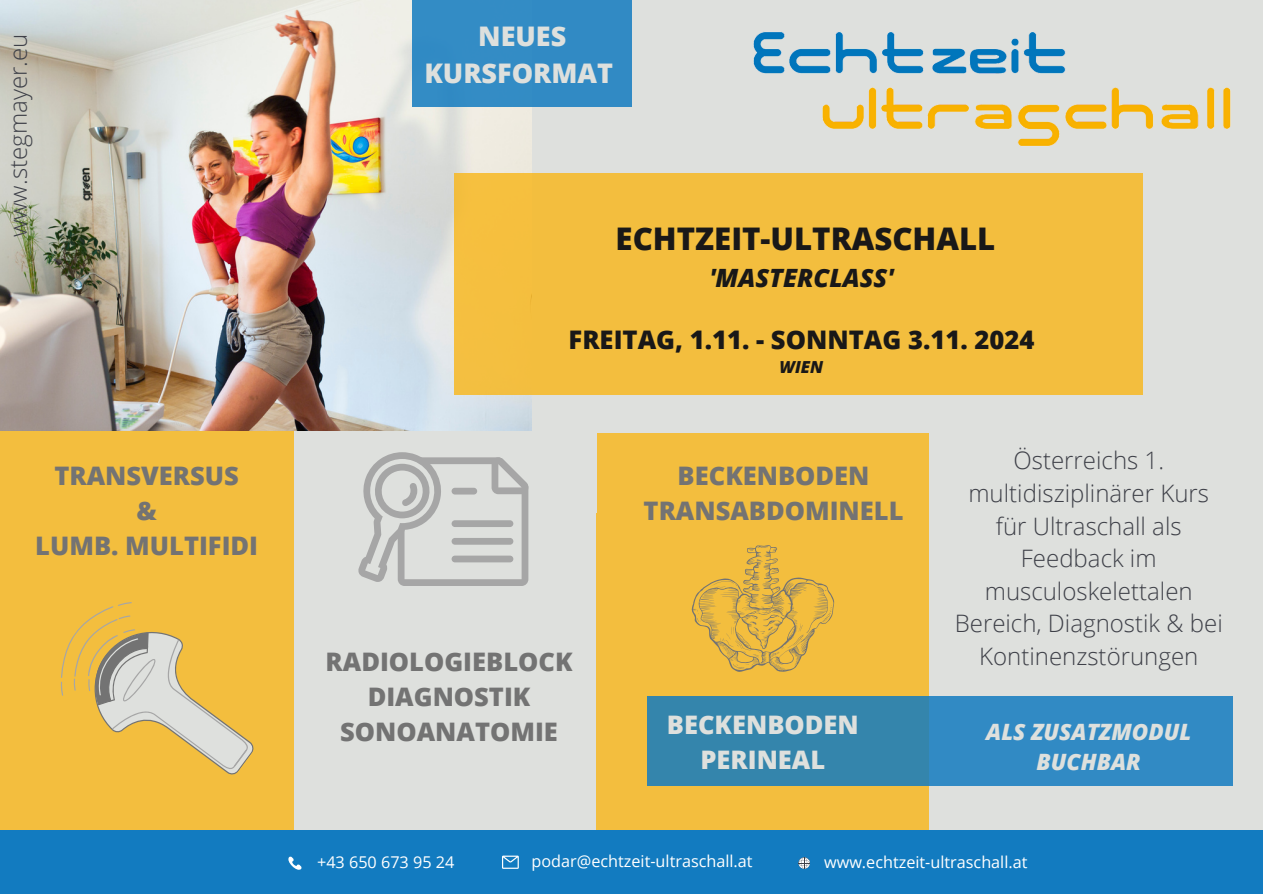
<style>
.page{position:relative;width:1263px;height:894px;background:#fff}
.page>*{position:absolute;margin:0;border:0;box-sizing:border-box;transform-origin:0 0}
.t1{font:800 31.2px "Open Sans";color:#191818}
.t2{font:800 27px/37.2px "Open Sans";color:#dee0dd;text-align:center}
.t3{font:800 25.65px "Open Sans";color:#191818}
.t4{font:800 25.5px/34.8px "Open Sans";color:#737373;text-align:center}
.t5{font:800 25.5px/34.8px "Open Sans";color:#dee0dd;text-align:center}
.t6{font:italic 800 25.2px "Open Sans";color:#191818}
.t7{font:300 24px/32.7px "Open Sans";color:#3e4048;text-align:center}
.t8{font:italic 800 22.5px/30.3px "Open Sans";color:#dee0dd;text-align:center}
.t9{font:italic 800 16.65px "Open Sans";color:#191818}
.t10{font:16.2px "Open Sans";color:#fff}
</style>
<div class="page">
<div style="left:0;top:0;width:1263px;height:893px;background:#dee0dd"></div>
<img style="left:0;top:0;width:531px;height:431px">
<div style="left:412px;top:0;width:219px;height:107px;background:#318ac4"></div>
<div style="left:596px;top:433px;width:333px;height:399px;background:#f3be3e"></div>
<div style="left:0;top:830px;width:1263px;height:63px;background:#127bc0"></div>
<div style="left:454px;top:173px;width:689px;height:221px;background:#f3be3e"></div>
<svg style="left:288px;top:856px;width:14px;height:14px"></svg>
<svg style="left:502px;top:855px;width:17px;height:13px"></svg>
<svg style="left:798px;top:857px;width:12px;height:11px"></svg>
<img style="left:753px;top:32px;width:478px;height:114px">
<div style="left:0;top:431px;width:293px;height:399px;background:#f3be3e"></div>
<svg style="left:60px;top:602px;width:194px;height:173px"></svg>
<svg style="left:692px;top:545px;width:142px;height:126px"></svg>
<svg style="left:358px;top:452px;width:171px;height:134px"></svg>
<div style="left:452px;top:487px;width:25px;height:7px;background:#a6a6a6;border-radius:3px"></div>
<div style="left:452px;top:520px;width:61px;height:7px;background:#a6a6a6;border-radius:3px"></div>
<div style="left:452px;top:537px;width:61px;height:7px;background:#a6a6a6;border-radius:3px"></div>
<div style="left:452px;top:555px;width:61px;height:7px;background:#a6a6a6;border-radius:3px"></div>
<div style="left:647px;top:696px;width:586px;height:89px;background:linear-gradient(to right,#3584a6,#308bca)"></div>
<h3 class="t7" style="left:1px;top:237px;width:205px;rotate:-90deg">www.stegmayer.eu</h3>
<h2 class="t4" style="left:35px;top:457px;width:224px">TRANSVERSUS<br>&amp;<br>LUMB. MULTIFIDI</h2>
<p class="t2" style="left:424px;top:17px;width:190px">NEUES<br>KURSFORMAT</p>
<p class="t1" style="left:616px;top:217px;width:381px">ECHTZEIT-ULTRASCHALL</p>
<p class="t6" style="left:710px;top:260px;width:185px">'MASTERCLASS'</p>
<h2 class="t3" style="left:569px;top:321px;width:467px">FREITAG, 1.11. - SONNTAG 3.11. 2024</h2>
<h2 class="t9" style="left:780px;top:355px;width:45px">WIEN</h2>
<h2 class="t4" style="left:326px;top:643px;width:248px">RADIOLOGIEBLOCK<br>DIAGNOSTIK<br>SONOANATOMIE</h2>
<h2 class="t4" style="left:644px;top:457px;width:261px">BECKENBODEN<br>TRANSABDOMINELL</h2>
<h1 class="t7" style="left:955px;top:443px;width:270px">Österreichs 1. multidisziplinärer Kurs für Ultraschall als<br>Feedback im musculoskelettalen<br>Bereich, Diagnostik &amp; bei<br>Kontinenzstörungen</h1>
<h4 class="t5" style="left:667px;top:706px;width:193px">BECKENBODEN<br>PERINEAL</h4>
<p class="t8" style="left:986px;top:715px;width:207px">ALS ZUSATZMODUL<br>BUCHBAR</p>
<h2 class="t10" style="left:317px;top:850px;width:139px">+43 650 673 95 24</h2>
<p class="t10" style="left:532px;top:849px;width:223px">podar@echtzeit-ultraschall.at</p>
<h2 class="t10" style="left:824px;top:850px;width:205px">www.echtzeit-ultraschall.at</h2>
</div>
